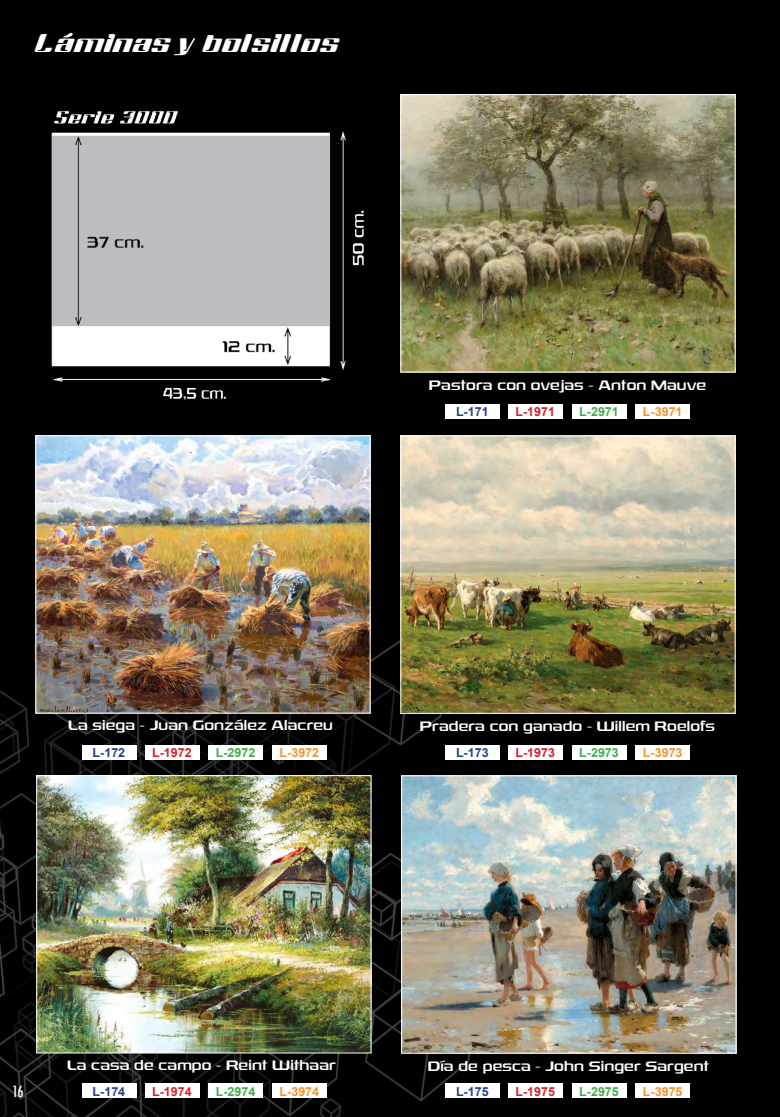
<style>
.page{position:relative;width:780px;height:1117px;background:#fff}
.page>*{position:absolute;margin:0;border:0;box-sizing:border-box;transform-origin:0 0}
.t1{font:22.5px "Magenta";letter-spacing:.03em;color:#fff}
.t2{font:500 condensed 15px "Futura";color:#fff}
.t3{font:13.75px "Rexlia Rg";letter-spacing:.01em;color:#fff}
.t4{font:700 12.5px "Arial";color:#d2232a}
.t5{font:700 12.5px "Arial";color:#41ad49}
.t6{font:700 12.5px "Arial";color:#f7912f}
.t7{font:700 12.5px "Arial";color:#25408f}
</style>
<div class="page">
<div style="left:0;top:0;width:780px;height:1116px;background:#000"></div>
<img style="left:29px;top:96px;width:340px;height:323px">
<img style="left:402px;top:96px;width:331px;height:274px">
<div style="left:400px;top:94px;width:335px;height:278px;border:1px solid #fff"></div>
<img style="left:37px;top:437px;width:331px;height:274px">
<div style="left:35px;top:435px;width:335px;height:278px;border:1px solid #fff"></div>
<img style="left:402px;top:437px;width:331px;height:274px">
<div style="left:400px;top:435px;width:335px;height:278px;border:1px solid #fff"></div>
<img style="left:38px;top:777px;width:331px;height:274px">
<div style="left:36px;top:775px;width:335px;height:278px;border:1px solid #fff"></div>
<img style="left:403px;top:777px;width:331px;height:274px">
<div style="left:401px;top:775px;width:335px;height:278px;border:1px solid #fff"></div>
<div style="left:508px;top:404px;width:55px;height:15px;background:#fff"></div>
<div style="left:572px;top:404px;width:54px;height:15px;background:#fff"></div>
<div style="left:445px;top:404px;width:54px;height:15px;background:#fff"></div>
<div style="left:635px;top:404px;width:54px;height:15px;background:#fff"></div>
<div style="left:508px;top:744px;width:55px;height:15px;background:#fff"></div>
<div style="left:572px;top:744px;width:54px;height:15px;background:#fff"></div>
<div style="left:445px;top:744px;width:54px;height:15px;background:#fff"></div>
<div style="left:635px;top:744px;width:54px;height:15px;background:#fff"></div>
<div style="left:145px;top:744px;width:54px;height:15px;background:#fff"></div>
<div style="left:209px;top:744px;width:54px;height:15px;background:#fff"></div>
<div style="left:82px;top:744px;width:54px;height:15px;background:#fff"></div>
<div style="left:272px;top:744px;width:54px;height:15px;background:#fff"></div>
<div style="left:508px;top:1082px;width:55px;height:15px;background:#fff"></div>
<div style="left:572px;top:1082px;width:54px;height:15px;background:#fff"></div>
<div style="left:445px;top:1082px;width:54px;height:15px;background:#fff"></div>
<div style="left:635px;top:1082px;width:54px;height:15px;background:#fff"></div>
<div style="left:145px;top:1082px;width:54px;height:15px;background:#fff"></div>
<div style="left:209px;top:1082px;width:54px;height:15px;background:#fff"></div>
<div style="left:82px;top:1082px;width:54px;height:15px;background:#fff"></div>
<div style="left:272px;top:1082px;width:54px;height:15px;background:#fff"></div>
<h1 class="t1" style="left:35px;top:27px;width:304px">Láminas y bolsillos</h1>
<p class="t3" style="left:429px;top:376px;width:278px">Pastora con ovejas - Anton Mauve</p>
<p class="t7" style="left:456px;top:404px;width:34px">L-171</p>
<p class="t4" style="left:515px;top:404px;width:41px">L-1971</p>
<p class="t5" style="left:579px;top:404px;width:41px">L-2971</p>
<p class="t6" style="left:643px;top:404px;width:41px">L-3971</p>
<p class="t3" style="left:68px;top:716px;width:266px">La siega - Juan González Alacreu</p>
<p class="t3" style="left:420px;top:717px;width:297px">Pradera con ganado - Willem Roelofs</p>
<p class="t7" style="left:93px;top:744px;width:34px">L-172</p>
<p class="t4" style="left:152px;top:744px;width:41px">L-1972</p>
<p class="t5" style="left:216px;top:744px;width:41px">L-2972</p>
<p class="t6" style="left:279px;top:744px;width:41px">L-3972</p>
<p class="t7" style="left:456px;top:744px;width:34px">L-173</p>
<p class="t4" style="left:515px;top:744px;width:41px">L-1973</p>
<p class="t5" style="left:579px;top:744px;width:41px">L-2973</p>
<p class="t6" style="left:643px;top:744px;width:41px">L-3973</p>
<p class="t2" style="left:12px;top:1081px;width:13px">16</p>
<p class="t3" style="left:67px;top:1056px;width:270px">La casa de campo - Reint Withaar</p>
<p class="t3" style="left:427px;top:1057px;width:283px">Día de pesca - John Singer Sargent</p>
<p class="t7" style="left:93px;top:1082px;width:34px">L-174</p>
<p class="t4" style="left:152px;top:1082px;width:41px">L-1974</p>
<p class="t5" style="left:216px;top:1082px;width:41px">L-2974</p>
<p class="t6" style="left:279px;top:1082px;width:41px">L-3974</p>
<p class="t7" style="left:456px;top:1082px;width:34px">L-175</p>
<p class="t4" style="left:515px;top:1082px;width:41px">L-1975</p>
<p class="t5" style="left:579px;top:1082px;width:41px">L-2975</p>
<p class="t6" style="left:643px;top:1082px;width:41px">L-3975</p>
</div>
